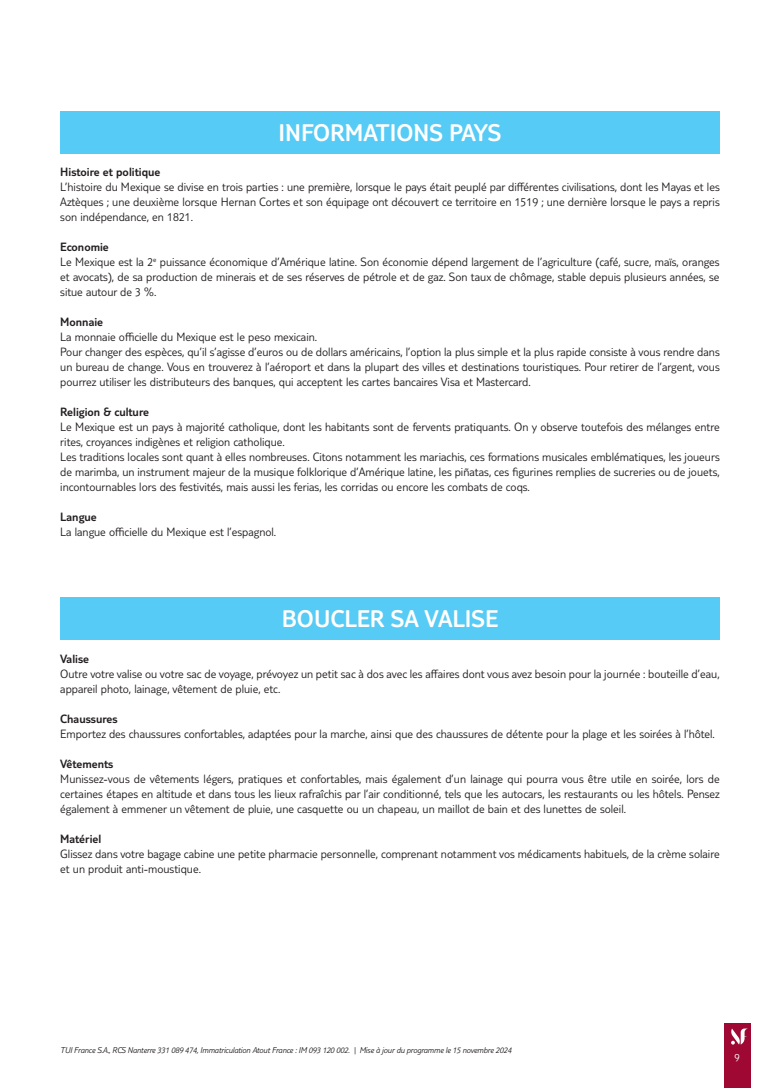
<style>
.page{position:relative;width:780px;height:1088px;background:#fff}
.page>*{position:absolute;margin:0;border:0;box-sizing:border-box;transform-origin:0 0}
.t1{font:300 25px "TUI Type";color:#fff}
.t2{font:300 12.5px/15px "TUI Type";color:#231f20}
.t3{font:300 12.5px "TUI Type";color:#231f20}
.t4{font:300 11.25px "TUI Type";color:#fff}
.t5{font:italic 300 8.75px "TUI Type";letter-spacing:-.02em;color:#231f20}
.s1{font-style:inherit}
</style>
<div class="page">
<div style="left:724px;top:1023px;width:26px;height:65px;background:#9e0832"></div>
<svg style="left:731px;top:1028px;width:17px;height:16px"></svg>
<div style="left:60px;top:111px;width:659px;height:43px;background:#56cbf5"></div>
<div style="left:60px;top:597px;width:659px;height:43px;background:#56cbf5"></div>
<h1 class="t1" style="left:278px;top:118px;width:225px">INFORMATIONS PAYS</h1>
<p class="t3" style="left:60px;top:165px;width:102px">Histoire et politique</p>
<p class="t2" style="left:60px;top:179px;width:661px;text-align:justify">L’histoire du Mexique se divise en trois parties : une première, lorsque le pays était peuplé par différentes civilisations, dont les Mayas et les Aztèques ; une deuxième lorsque Hernan Cortes et son équipage ont découvert ce territoire en 1519 ; une dernière lorsque le pays a repris son indépendance, en 1821.</p>
<p class="t2" style="left:60px;top:239px;width:660px"><span class="s1">Economie<br></span>Le Mexique est la 2<sup>e</sup> puissance économique d’Amérique latine. Son économie dépend largement de l’agriculture (café, sucre, maïs, oranges et avocats), de sa production de minerais et de ses réserves de pétrole et de gaz. Son taux de chômage, stable depuis plusieurs années, se situe autour de 3 %.</p>
<p class="t3" style="left:60px;top:315px;width:44px">Monnaie</p>
<p class="t2" style="left:60px;top:329px;width:661px">La monnaie officielle du Mexique est le peso mexicain.<br>Pour changer des espèces, qu’il s’agisse d’euros ou de dollars américains, l’option la plus simple et la plus rapide consiste à vous rendre dans un bureau de change. Vous en trouverez à l’aéroport et dans la plupart des villes et destinations touristiques. Pour retirer de l’argent, vous pourrez utiliser les distributeurs des banques, qui acceptent les cartes bancaires Visa et Mastercard.</p>
<p class="t3" style="left:60px;top:405px;width:90px">Religion &amp; culture</p>
<p class="t2" style="left:60px;top:419px;width:661px">Le Mexique est un pays à majorité catholique, dont les habitants sont de fervents pratiquants. On y observe toutefois des mélanges entre rites, croyances indigènes et religion catholique.<br>Les traditions locales sont quant à elles nombreuses. Citons notamment les mariachis, ces formations musicales emblématiques, les joueurs de marimba, un instrument majeur de la musique folklorique d’Amérique latine, les piñatas, ces figurines remplies de sucreries ou de jouets, incontournables lors des festivités, mais aussi les ferias, les corridas ou encore les combats de coqs.</p>
<p class="t3" style="left:60px;top:510px;width:38px">Langue</p>
<p class="t2" style="left:60px;top:524px;width:217px">La langue officielle du Mexique est l’espagnol.</p>
<h1 class="t1" style="left:282px;top:604px;width:218px">BOUCLER SA VALISE</h1>
<p class="t3" style="left:60px;top:651px;width:30px">Valise</p>
<p class="t2" style="left:60px;top:666px;width:661px">Outre votre valise ou votre sac de voyage, prévoyez un petit sac à dos avec les affaires dont vous avez besoin pour la journée : bouteille d’eau, appareil photo, lainage, vêtement de pluie, etc.</p>
<p class="t3" style="left:60px;top:711px;width:59px">Chaussures</p>
<p class="t2" style="left:60px;top:726px;width:656px">Emportez des chaussures confortables, adaptées pour la marche, ainsi que des chaussures de détente pour la plage et les soirées à l’hôtel.</p>
<p class="t3" style="left:60px;top:756px;width:55px">Vêtements</p>
<p class="t2" style="left:60px;top:771px;width:661px;text-align:justify">Munissez-vous de vêtements légers, pratiques et confortables, mais également d’un lainage qui pourra vous être utile en soirée, lors de certaines étapes en altitude et dans tous les lieux rafraîchis par l’air conditionné, tels que les autocars, les restaurants ou les hôtels. Pensez également à emmener un vêtement de pluie, une casquette ou un chapeau, un maillot de bain et des lunettes de soleil.</p>
<p class="t3" style="left:60px;top:831px;width:43px">Matériel</p>
<p class="t2" style="left:60px;top:846px;width:661px">Glissez dans votre bagage cabine une petite pharmacie personnelle, comprenant notamment vos médicaments habituels, de la crème solaire et un produit anti-moustique.</p>
<p class="t5" style="left:60px;top:1045px;width:452px">TUI France S.A., RCS Nanterre 331 089 474, Immatriculation Atout France : IM 093 120 002. | Mise à jour du programme le 15 novembre 2024</p>
<p class="t4" style="left:734px;top:1050px;width:7px">9</p>
</div>
